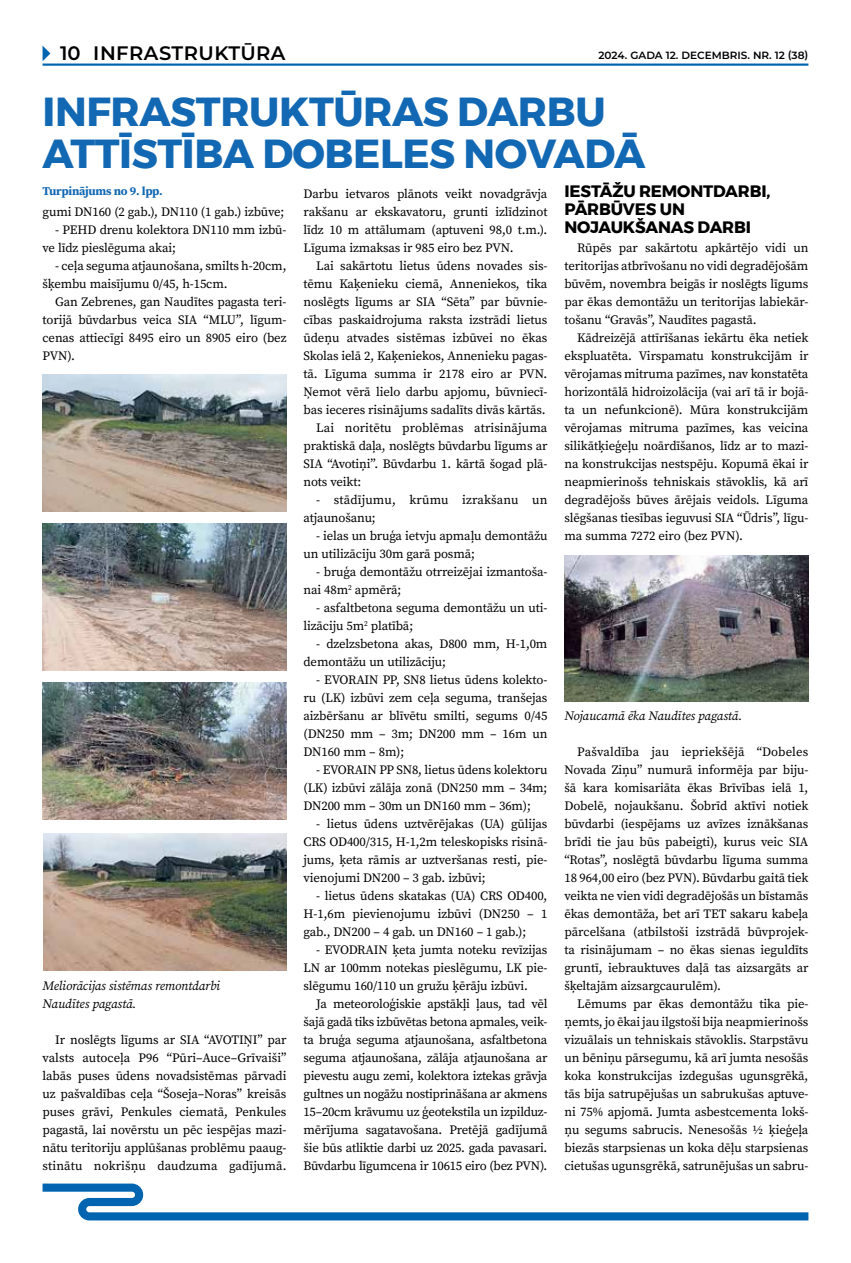
<style>
.page{position:relative;width:851px;height:1263px;background:#fff}
.page>*{position:absolute;margin:0;border:0;box-sizing:border-box;transform-origin:0 0}
.t1{font:700 40.35px/42.2px "Montserrat";letter-spacing:-.01em;color:#1268b3}
.t2{font:600 19.5px "Montserrat";letter-spacing:.025em;color:#000}
.t3{font:700 16.5px/18px "Montserrat";letter-spacing:-.01em;color:#000}
.t4{font:12.75px/18px "Source Serif Pro";letter-spacing:-.01em;color:#000;text-align:justify}
.t5{font:italic 12.75px/18px "Source Serif Pro";letter-spacing:-.01em;color:#000}
.t6{font:700 12px "Source Serif Pro";letter-spacing:-.025em;color:#1268b3}
.t7{font:600 10.5px "Montserrat";color:#000}
</style>
<div class="page">
<hr style="left:43px;top:64px;width:765px;height:2px;background:#0064b0">
<svg style="left:43px;top:46px;width:7px;height:15px"></svg>
<svg style="left:43px;top:1183px;width:765px;height:37px"></svg>
<img style="left:43px;top:374px;width:243px;height:137px">
<img style="left:43px;top:524px;width:243px;height:146px">
<img style="left:43px;top:682px;width:243px;height:137px">
<img style="left:43px;top:834px;width:243px;height:136px">
<img style="left:564px;top:556px;width:244px;height:145px">
<h2 class="t2" style="left:60px;top:39px;width:227px">10 INFRASTRUKTŪRA</h2>
<p class="t7" style="left:598px;top:47px;width:211px">2024. GADA 12. DECEMBRIS. NR. 12 (38)</p>
<h1 class="t1" style="left:43px;top:90px;width:604px">INFRASTRUKTŪRAS DARBU<br>ATTĪSTĪBA DOBELES NOVADĀ</h1>
<p class="t4" style="left:303px;top:185px;width:245px">Darbu ietvaros plānots veikt novadgrāvja rakšanu ar ekskavatoru, grunti izlīdzinot līdz 10 m attālumam (aptuveni 98,0 t.m.).<br>Līguma izmaksas ir 985 eiro bez PVN.</p>
<p class="t4" style="left:316px;top:257px;width:233px">Lai sakārtotu lietus ūdens novades sis-</p>
<p class="t4" style="left:303px;top:275px;width:245px">tēmu Kaķenieku ciemā, Anneniekos, tika</p>
<p class="t4" style="left:303px;top:293px;width:245px">noslēgts līgums ar SIA “Sēta” par būvnie-</p>
<p class="t4" style="left:303px;top:311px;width:245px">cības paskaidrojuma raksta izstrādi lietus</p>
<p class="t4" style="left:303px;top:329px;width:245px">ūdeņu atvades sistēmas izbūvei no ēkas</p>
<p class="t4" style="left:303px;top:347px;width:245px">Skolas ielā 2, Kaķeniekos, Annenieku pagas-</p>
<p class="t4" style="left:303px;top:365px;width:245px">tā. Līguma summa ir 2178 eiro ar PVN.</p>
<p class="t4" style="left:303px;top:383px;width:245px">Ņemot vērā lielo darbu apjomu, būvniecī-</p>
<p class="t4" style="left:303px;top:401px;width:243px">bas ieceres risinājums sadalīts divās kārtās.</p>
<p class="t4" style="left:316px;top:419px;width:232px">Lai noritētu problēmas atrisinājuma</p>
<p class="t4" style="left:303px;top:437px;width:245px">praktiskā daļa, noslēgts būvdarbu līgums ar</p>
<p class="t4" style="left:303px;top:455px;width:245px">SIA “Avotiņi”. Būvdarbu 1. kārtā šogad plā-</p>
<p class="t4" style="left:303px;top:473px;width:59px">nots veikt:</p>
<p class="t4" style="left:303px;top:491px;width:245px;text-indent:13px">- stādījumu, krūmu izrakšanu un atjaunošanu;</p>
<p class="t4" style="left:303px;top:527px;width:245px;text-indent:13px">- ielas un bruģa ietvju apmaļu demontāžu un utilizāciju 30m garā posmā;</p>
<p class="t4" style="left:303px;top:563px;width:245px;text-indent:13px">- bruģa demontāžu otrreizējai izmantoša&shy;nai 48m<sup>2</sup> apmērā;</p>
<p class="t4" style="left:303px;top:599px;width:245px;text-indent:13px">- asfaltbetona seguma demontāžu un uti&shy;lizāciju 5m<sup>2</sup> platībā;</p>
<p class="t4" style="left:303px;top:635px;width:245px;text-indent:13px">- dzelzsbetona akas, D800 mm, H-1,0m demontāžu un utilizāciju;</p>
<p class="t4" style="left:303px;top:671px;width:245px;text-indent:13px">- EVORAIN PP, SN8 lietus ūdens kolekto&shy;ru (LK) izbūvi zem ceļa seguma, tranšejas aizbēršanu ar blīvētu smilti, segums 0/45 (DN250 mm – 3m; DN200 mm – 16m un DN160 mm – 8m);</p>
<p class="t4" style="left:303px;top:761px;width:245px;text-indent:13px">- EVORAIN PP SN8, lietus ūdens kolektoru (LK) izbūvi zālāja zonā (DN250 mm – 34m; DN200 mm – 30m un DN160 mm – 36m);</p>
<p class="t4" style="left:303px;top:815px;width:245px;text-indent:13px">- lietus ūdens uztvērējakas (UA) gūlijas CRS OD400/315, H-1,2m teleskopisks risinā&shy;jums, ķeta rāmis ar uztveršanas resti, pie&shy;vienojumi DN200 – 3 gab. izbūvi;</p>
<p class="t4" style="left:303px;top:887px;width:245px;text-indent:13px">- lietus ūdens skatakas (UA) CRS OD400, H-1,6m pievienojumu izbūvi (DN250 – 1 gab., DN200 – 4 gab. un DN160 – 1 gab.);</p>
<p class="t4" style="left:303px;top:941px;width:245px;text-indent:13px">- EVODRAIN ķeta jumta noteku revīzijas LN ar 100mm notekas pieslēgumu, LK pie&shy;slēgumu 160/110 un gružu ķērāju izbūvi.</p>
<p class="t4" style="left:303px;top:995px;width:245px;text-indent:13px">Ja meteoroloģiskie apstākļi ļaus, tad vēl šajā gadā tiks izbūvētas betona apmales, veik&shy;ta bruģa seguma atjaunošana, asfaltbetona seguma atjaunošana, zālāja atjaunošana ar pievestu augu zemi, kolektora iztekas grāvja gultnes un nogāžu nostiprināšana ar akmens 15–20cm krāvumu uz ģeotekstila un izpilduz&shy;mērījuma sagatavošana. Pretējā gadījumā šie būs atliktie darbi uz 2025. gada pavasari.<br>Būvdarbu līgumcena ir 10615 eiro (bez PVN).</p>
<p class="t3" style="left:564px;top:182px;width:207px">IESTĀŽU REMONTDARBI,<br>PĀRBŪVES UN<br>NOJAUKŠANAS DARBI</p>
<p class="t4" style="left:564px;top:239px;width:245px;text-indent:13px">Rūpēs par sakārtotu apkārtējo vidi un teritorijas atbrīvošanu no vidi degradējošām būvēm, novembra beigās ir noslēgts līgums par ēkas demontāžu un teritorijas labiekār&shy;tošanu “Gravās”, Naudītes pagastā.</p>
<p class="t4" style="left:564px;top:329px;width:245px;text-indent:13px">Kādreizējā attīrīšanas iekārtu ēka netiek ekspluatēta. Virspamatu konstrukcijām ir vērojamas mitruma pazīmes, nav konstatēta horizontālā hidroizolācija (vai arī tā ir bojā&shy;ta un nefunkcionē). Mūra konstrukcijām vērojamas mitruma pazīmes, kas veicina silikātķieģeļu noārdīšanos, līdz ar to mazi&shy;na konstrukcijas nestspēju. Kopumā ēkai ir neapmierinošs tehniskais stāvoklis, kā arī degradējošs būves ārējais veidols. Līguma slēgšanas tiesības ieguvusi SIA “Ūdris”, līgu&shy;ma summa 7272 eiro (bez PVN).</p>
<p class="t6" style="left:43px;top:183px;width:122px">Turpinājums no 9. lpp.</p>
<p class="t4" style="left:43px;top:203px;width:243px">gumi DN160 (2 gab.), DN110 (1 gab.) izbūve;</p>
<p class="t4" style="left:43px;top:221px;width:245px;text-indent:13px">- PEHD drenu kolektora DN110 mm izbū&shy;ve līdz pieslēguma akai;</p>
<p class="t4" style="left:43px;top:257px;width:245px;text-indent:13px">- ceļa seguma atjaunošana, smilts h-20cm, šķembu maisījumu 0/45, h-15cm.</p>
<p class="t4" style="left:43px;top:293px;width:245px;text-indent:13px">Gan Zebrenes, gan Naudītes pagasta teri&shy;torijā būvdarbus veica SIA “MLU”, līgum&shy;cenas attiecīgi 8495 eiro un 8905 eiro (bez PVN).</p>
<p class="t5" style="left:564px;top:707px;width:179px">Nojaucamā ēka Naudītes pagastā.</p>
<p class="t4" style="left:564px;top:743px;width:245px;text-indent:13px">Pašvaldība jau iepriekšējā “Dobeles Novada Ziņu” numurā informēja par biju&shy;šā kara komisariāta ēkas Brīvības ielā 1, Dobelē, nojaukšanu. Šobrīd aktīvi notiek būvdarbi (iespējams uz avīzes iznākšanas brīdi tie jau būs pabeigti), kurus veic SIA “Rotas”, noslēgtā būvdarbu līguma summa 18 964,00 eiro (bez PVN). Būvdarbu gaitā tiek veikta ne vien vidi degradējošās un bīstamās ēkas demontāža, bet arī TET sakaru kabeļa pārcelšana (atbilstoši izstrādā būvprojek&shy;ta risinājumam – no ēkas sienas ieguldīts gruntī, iebrauktuves daļā tas aizsargāts ar šķeltajām aizsargcaurulēm).</p>
<p class="t4" style="left:564px;top:995px;width:245px;text-indent:13px">Lēmums par ēkas demontāžu tika pie&shy;ņemts, jo ēkai jau ilgstoši bija neapmierinošs vizuālais un tehniskais stāvoklis. Starpstāvu un bēniņu pārsegumu, kā arī jumta nesošās koka konstrukcijas izdegušas ugunsgrēkā, tās bija satrupējušas un sabrukušas aptuve&shy;ni 75% apjomā. Jumta asbestcementa lokš&shy;ņu segums sabrucis. Nenesošās ½ ķieģeļa biezās starpsienas un koka dēļu starpsienas cietušas ugunsgrēkā, satrunējušas un sabru-</p>
<p class="t5" style="left:43px;top:977px;width:179px">Meliorācijas sistēmas remontdarbi<br>Naudītes pagastā.</p>
<p class="t4" style="left:43px;top:1031px;width:245px;text-indent:13px">Ir noslēgts līgums ar SIA “AVOTIŅI” par valsts autoceļa P96 “Pūri–Auce–Grīvaiši” labās puses ūdens novadsistēmas pārvadi uz pašvaldības ceļa “Šoseja–Noras” kreisās puses grāvi, Penkules ciematā, Penkules pagastā, lai novērstu un pēc iespējas mazi&shy;nātu teritoriju applūšanas problēmu paaug&shy;stinātu nokrišņu daudzuma gadījumā.</p>
</div>
